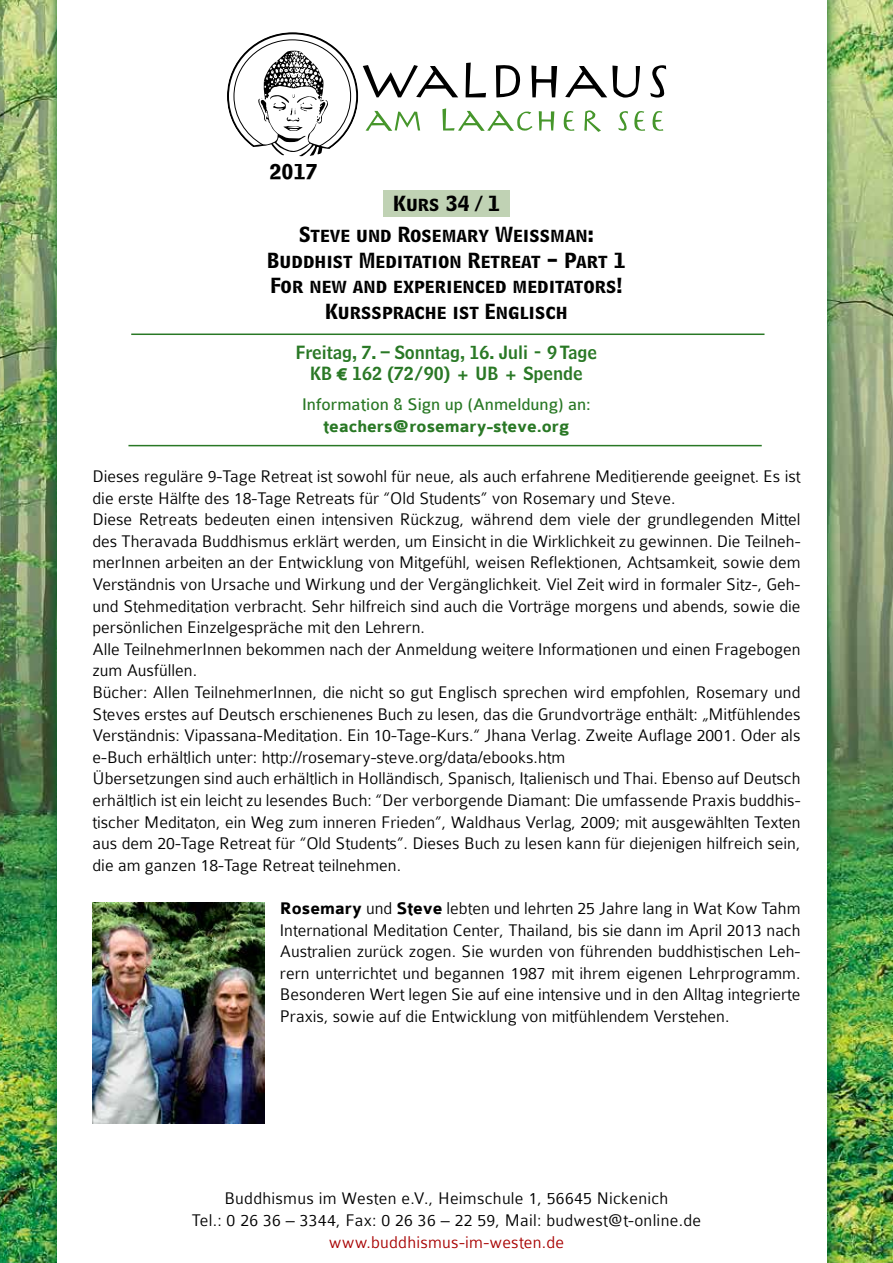
<style>
.page{position:relative;width:893px;height:1263px;background:#fff}
.page>*{position:absolute;margin:0;border:0;box-sizing:border-box;transform-origin:0 0}
.t1{font:300 18px/21.6px "Colaborate";color:#000;text-align:center}
.t2{font:18px/25.8px "Bell Centennial Bold Listing Alt";color:#000;text-align:center}
.t3{font:18px/21.6px "Bell Centennial Name And Number";color:#297825;text-align:center}
.t4{font:18px "Colaborate";color:#297825}
.t5{font:300 18px "Colaborate";letter-spacing:.015em;color:#a80000}
.t6{font:700 18px "Colaborate";color:#297825}
.t7{font:18px "Bell Centennial Bold Listing";color:#000}
.s1{font-family:"Colaborate";font-weight:700}
.s2{font-weight:700}
</style>
<div class="page">
<img style="left:0;top:0;width:44px;height:1263px">
<img style="left:840px;top:0;width:53px;height:1263px">
<img style="left:44px;top:0;width:796px;height:1263px">
<div style="left:57px;top:0;width:770px;height:1263px;background:#fff"></div>
<svg style="left:650px;top:65px;width:16px;height:33px"></svg>
<svg style="left:565px;top:66px;width:75px;height:32px"></svg>
<svg style="left:563px;top:111px;width:11px;height:20px"></svg>
<svg style="left:618px;top:111px;width:10px;height:20px"></svg>
<svg style="left:652px;top:111px;width:11px;height:20px"></svg>
<svg style="left:634px;top:111px;width:11px;height:20px"></svg>
<svg style="left:584px;top:110px;width:17px;height:22px"></svg>
<svg style="left:227px;top:32px;width:330px;height:125px"></svg>
<div style="left:383px;top:191px;width:126px;height:26px;background:#c0d2b4"></div>
<hr style="left:131px;top:333px;width:633px;height:2px;background:#297825">
<hr style="left:128px;top:445px;width:634px;height:1px;background:#297825">
<img style="left:92px;top:902px;width:173px;height:221px">
<p class="t7" style="left:269px;top:159px;width:50px">2017</p>
<p class="t2" style="left:299px;top:188px;width:296px;line-height:30.6px">Kurs 34 / 1<br>Steve und Rosemary Weissman:</p>
<p class="t2" style="left:267px;top:247px;width:360px">Buddhist Meditation Retreat - Part 1<br>For new and experienced meditators!<br>Kurssprache ist Englisch</p>
<p class="t3" style="left:296px;top:341px;width:303px">Freitag, 7. – Sonntag, 16. Juli - 9 Tage<br>KB <span class="s1">€</span> 162 (72/90) + UB + Spende</p>
<p class="t4" style="left:302px;top:395px;width:290px">Information &amp; Sign up (Anmeldung) an:</p>
<p class="t6" style="left:324px;top:417px;width:247px">teachers@rosemary-steve.org</p>
<p class="t1" style="left:92px;top:466px;width:710px;text-align:left">Dieses reguläre 9-Tage Retreat ist sowohl für neue, als auch erfahrene Meditierende geeignet. Es ist die erste Hälfte des 18-Tage Retreats für “Old Students” von Rosemary und Steve.<br>Diese Retreats bedeuten einen intensiven Rückzug, während dem viele der grundlegenden Mittel des Theravada Buddhismus erklärt werden, um Einsicht in die Wirklichkeit zu gewinnen. Die Teilneh&shy;merInnen arbeiten an der Entwicklung von Mitgefühl, weisen Reflektionen, Achtsamkeit, sowie dem Verständnis von Ursache und Wirkung und der Vergänglichkeit. Viel Zeit wird in formaler Sitz-, Geh&shy;und Stehmeditation verbracht. Sehr hilfreich sind auch die Vorträge morgens und abends, sowie die persönlichen Einzelgespräche mit den Lehrern.<br>Alle TeilnehmerInnen bekommen nach der Anmeldung weitere Informationen und einen Fragebogen zum Ausfüllen.<br>Bücher: Allen TeilnehmerInnen, die nicht so gut Englisch sprechen wird empfohlen, Rosemary und Steves erstes auf Deutsch erschienenes Buch zu lesen, das die Grundvorträge enthält: „Mitfühlendes Verständnis: Vipassana-Meditation. Ein 10-Tage-Kurs.“ Jhana Verlag. Zweite Auflage 2001. Oder als e-Buch erhältlich unter: http://rosemary-steve.org/data/ebooks.htm<br>Übersetzungen sind auch erhältlich in Holländisch, Spanisch, Italienisch und Thai. Ebenso auf Deutsch erhältlich ist ein leicht zu lesendes Buch: “Der verborgende Diamant: Die umfassende Praxis buddhis&shy;tischer Meditaton, ein Weg zum inneren Frieden”, Waldhaus Verlag, 2009; mit ausgewählten Texten aus dem 20-Tage Retreat für “Old Students”. Dieses Buch zu lesen kann für diejenigen hilfreich sein, die am ganzen 18-Tage Retreat teilnehmen.</p>
<p class="t1" style="left:280px;top:898px;width:522px;text-align:justify"><span class="s2">Rosemary</span> und <span class="s2">Steve</span> lebten und lehrten 25 Jahre lang in Wat Kow Tahm International Meditation Center, Thailand, bis sie dann im April 2013 nach Australien zurück zogen. Sie wurden von führenden buddhistischen Leh&shy;rern unterrichtet und begannen 1987 mit ihrem eigenen Lehrprogramm.<br>Besonderen Wert legen Sie auf eine intensive und in den Alltag integrierte Praxis, sowie auf die Entwicklung von mitfühlendem Verstehen.</p>
<p class="t1" style="left:192px;top:1188px;width:511px">Buddhismus im Westen e.V., Heimschule 1, 56645 Nickenich<br>Tel.: 0 26 36 – 3344, Fax: 0 26 36 – 22 59, Mail: budwest@t-online.de</p>
<p class="t5" style="left:329px;top:1232px;width:237px">www.buddhismus-im-westen.de</p>
</div>
